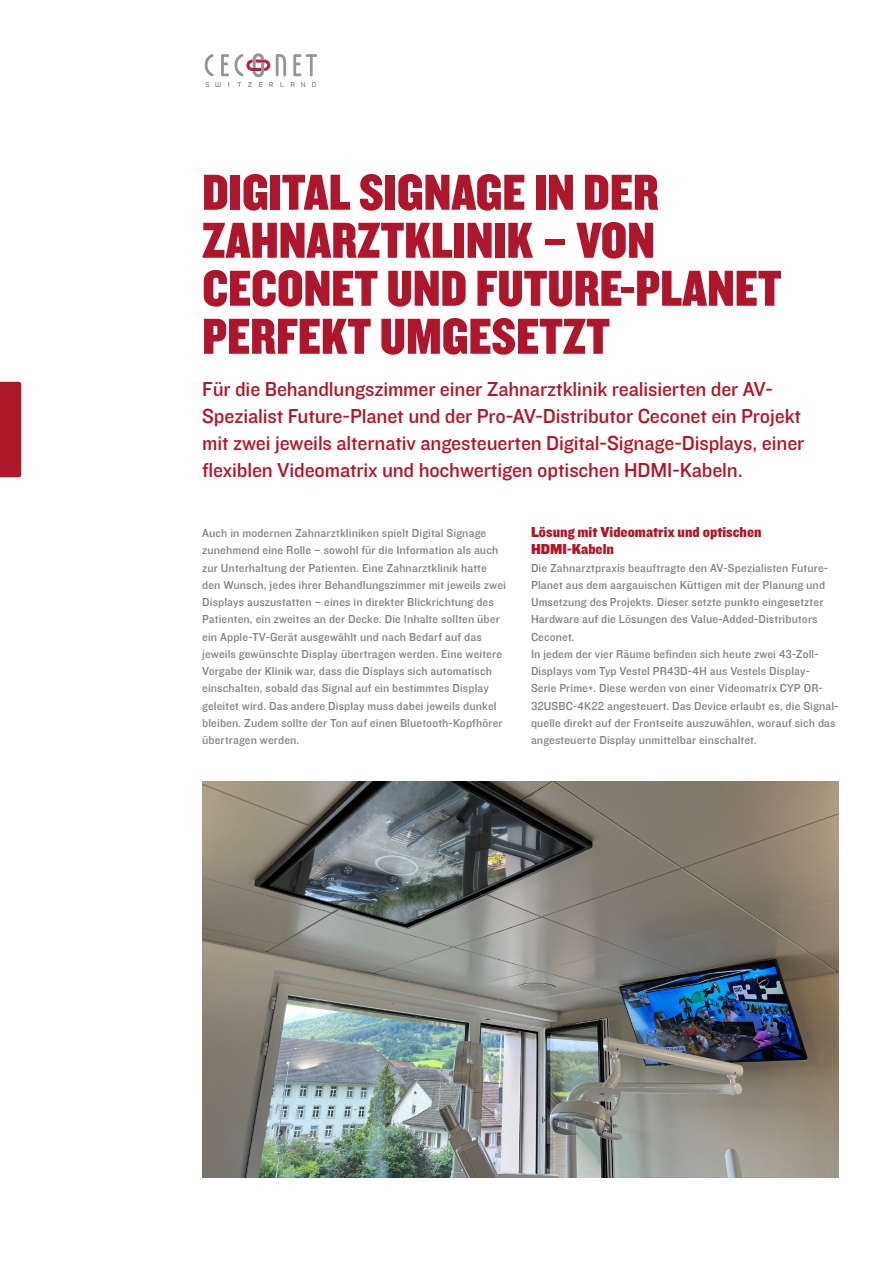
<style>
.page{position:relative;width:893px;height:1263px;background:#fff}
.page>*{position:absolute;margin:0;border:0;box-sizing:border-box;transform-origin:0 0}
.t1{font:52.5px/48px "Knockout HTF70 Full Welterwt";color:#ae172b}
.t2{font:21px/27px "Knockout HTF31 Junior Middlewt";letter-spacing:-.005em;color:#ae172b}
.t3{font:15px/17.2px "Knockout HTF71 Full Middlewt";color:#ae172b}
.t4{font:12px/17.2px "Knockout HTF31 Junior Middlewt";letter-spacing:.01em;color:#808285}
</style>
<div class="page">
<div style="left:0;top:382px;width:21px;height:95px;background:#ae172b"></div>
<img style="left:202px;top:781px;width:637px;height:397px">
<svg style="left:205px;top:54px;width:9px;height:22px"></svg>
<svg style="left:221px;top:54px;width:8px;height:22px"></svg>
<svg style="left:215px;top:82px;width:6px;height:5px"></svg>
<svg style="left:235px;top:53px;width:82px;height:34px"></svg>
<p class="t1" style="left:202px;top:170px;width:458px">DIGITAL SIGNAGE IN DER</p>
<p class="t1" style="left:202px;top:218px;width:454px">ZAHNARZTKLINIK – VON</p>
<p class="t1" style="left:202px;top:266px;width:581px">CECONET UND FUTURE-PLANET<br>PERFEKT UMGESETZT</p>
<p class="t2" style="left:202px;top:376px;width:604px">Für die Behandlungszimmer einer Zahnarztklinik realisierten der AV-Spezialist Future-Planet und der Pro-AV-Distributor Ceconet ein Projekt mit zwei jeweils alternativ angesteuerten Digital-Signage-Displays, einer flexiblen Videomatrix und hochwertigen optischen HDMI-Kabeln.</p>
<p class="t4" style="left:202px;top:525px;width:305px">Auch in modernen Zahnarztkliniken spielt Digital Signage zunehmend eine Rolle – sowohl für die Information als auch zur Unterhaltung der Patienten. Eine Zahnarztklinik hatte den Wunsch, jedes ihrer Behandlungszimmer mit jeweils zwei Displays auszustatten – eines in direkter Blickrichtung des Patienten, ein zweites an der Decke. Die Inhalte sollten über ein Apple-TV-Gerät ausgewählt und nach Bedarf auf das jeweils gewünschte Display übertragen werden. Eine weitere Vorgabe der Klinik war, dass die Displays sich automatisch einschalten, sobald das Signal auf ein bestimmtes Display geleitet wird. Das andere Display muss dabei jeweils dunkel bleiben. Zudem sollte der Ton auf einen Bluetooth-Kopfhörer übertragen werden.</p>
<p class="t3" style="left:531px;top:524px;width:232px">Lösung mit Videomatrix und optischen<br>HDMI-Kabeln</p>
<p class="t4" style="left:531px;top:559px;width:299px">Die Zahnarztpraxis beauftragte den AV-Spezialisten Future-Planet aus dem aargauischen Küttigen mit der Planung und Umsetzung des Projekts. Dieser setzte punkto eingesetzter Hardware auf die Lösungen des Value-Added-Distributors Ceconet.</p>
<p class="t4" style="left:531px;top:645px;width:309px">In jedem der vier Räume befinden sich heute zwei 43-Zoll-Displays vom Typ Vestel PR43D-4H aus Vestels Display-<br>Serie Prime+. Diese werden von einer Videomatrix CYP OR-32USBC-4K22 angesteuert. Das Device erlaubt es, die Signal&shy;quelle direkt auf der Frontseite auszuwählen, worauf sich das angesteuerte Display unmittelbar einschaltet.</p>
</div>
